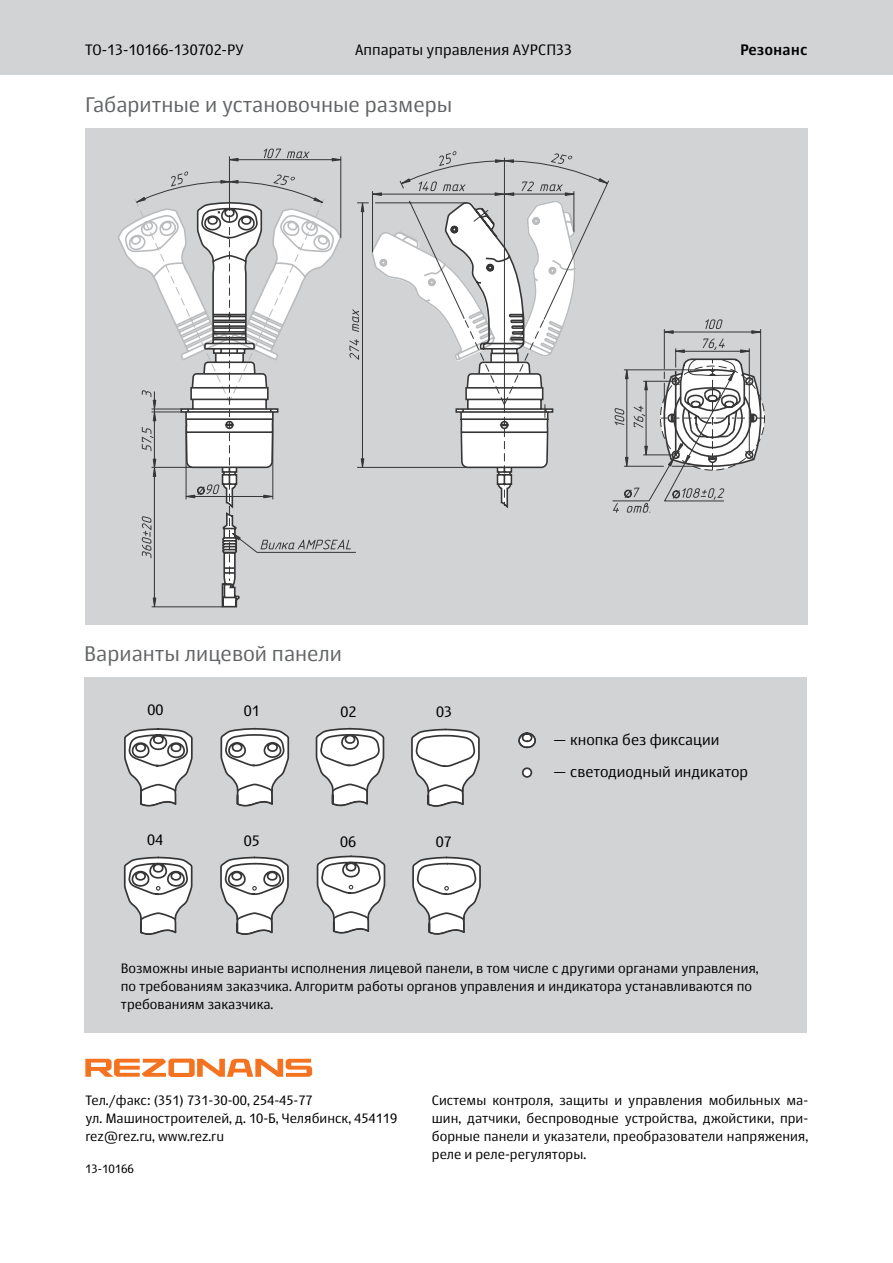
<style>
.page{position:relative;width:893px;height:1263px;background:#fff}
.page>*{position:absolute;margin:0;border:0;box-sizing:border-box;transform-origin:0 0}
.t1{font:21px "Story";color:#626466}
.t2{font:15px "Story";color:#000}
.t3{font:700 15px "Story";color:#000}
.t4{font:13.5px/18px "Story";color:#000}
.t5{font:12px "Story";color:#000}
</style>
<div class="page">
<div style="left:0;top:0;width:893px;height:74px;background:#d1d3d4"></div>
<svg style="left:85px;top:1058px;width:227px;height:19px"></svg>
<div style="left:85px;top:128px;width:722px;height:497px;background:#d1d3d4"></div>
<svg style="left:598px;top:178px;width:11px;height:7px"></svg>
<svg style="left:612px;top:319px;width:153px;height:194px"></svg>
<svg style="left:118px;top:148px;width:461px;height:460px"></svg>
<div style="left:84px;top:677px;width:722px;height:355px;background:#d1d3d4"></div>
<svg style="left:518px;top:732px;width:18px;height:17px"></svg>
<div style="left:523px;top:768px;width:8px;height:9px;background:#fff;border-radius:50%"></div>
<div style="left:522px;top:767px;width:10px;height:11px;border:2px solid #363637;border-radius:50%"></div>
<svg style="left:412px;top:856px;width:69px;height:79px"></svg>
<svg style="left:316px;top:855px;width:69px;height:79px"></svg>
<svg style="left:411px;top:728px;width:69px;height:79px"></svg>
<svg style="left:315px;top:727px;width:70px;height:80px"></svg>
<svg style="left:220px;top:727px;width:70px;height:80px"></svg>
<svg style="left:124px;top:728px;width:69px;height:79px"></svg>
<svg style="left:220px;top:856px;width:69px;height:79px"></svg>
<svg style="left:124px;top:856px;width:69px;height:79px"></svg>
<p class="t2" style="left:85px;top:40px;width:160px">ТО-13-10166-130702-РУ</p>
<p class="t2" style="left:355px;top:40px;width:219px">Аппараты управления АУРСП33</p>
<p class="t3" style="left:740px;top:40px;width:69px">Резонанс</p>
<h1 class="t1" style="left:85px;top:91px;width:369px">Габаритные и установочные размеры</h1>
<h1 class="t1" style="left:84px;top:640px;width:259px">Варианты лицевой панели</h1>
<p class="t2" style="left:147px;top:700px;width:18px">00</p>
<p class="t2" style="left:244px;top:701px;width:17px">01</p>
<p class="t2" style="left:340px;top:702px;width:17px">02</p>
<p class="t2" style="left:436px;top:702px;width:17px">03</p>
<p class="t2" style="left:147px;top:830px;width:17px">04</p>
<p class="t2" style="left:244px;top:831px;width:17px">05</p>
<p class="t2" style="left:340px;top:832px;width:17px">06</p>
<p class="t2" style="left:436px;top:832px;width:17px">07</p>
<p class="t2" style="left:553px;top:730px;width:168px">— кнопка без фиксации</p>
<p class="t2" style="left:553px;top:762px;width:196px">— светодиодный индикатор</p>
<p class="t4" style="left:121px;top:959px;width:639px">Возможны иные варианты исполнения лицевой панели, в том числе с другими органами управления, по требованиям заказчика. Алгоритм работы органов управления и индикатора устанавливаются по требованиям заказчика.</p>
<p class="t4" style="left:85px;top:1091px;width:313px">Тел./факс: (351) 731-30-00, 254-45-77<br>ул. Машиностроителей, д. 10-Б, Челябинск, 454119 rez@rez.ru, www.rez.ru</p>
<p class="t4" style="left:432px;top:1091px;width:378px;text-align:justify">Системы контроля, защиты и управления мобильных ма&shy;шин, датчики, беспроводные устройства, джойстики, при&shy;борные панели и указатели, преобразователи напряжения, реле и реле-регуляторы.</p>
<p class="t5" style="left:85px;top:1161px;width:50px">13-10166</p>
</div>
